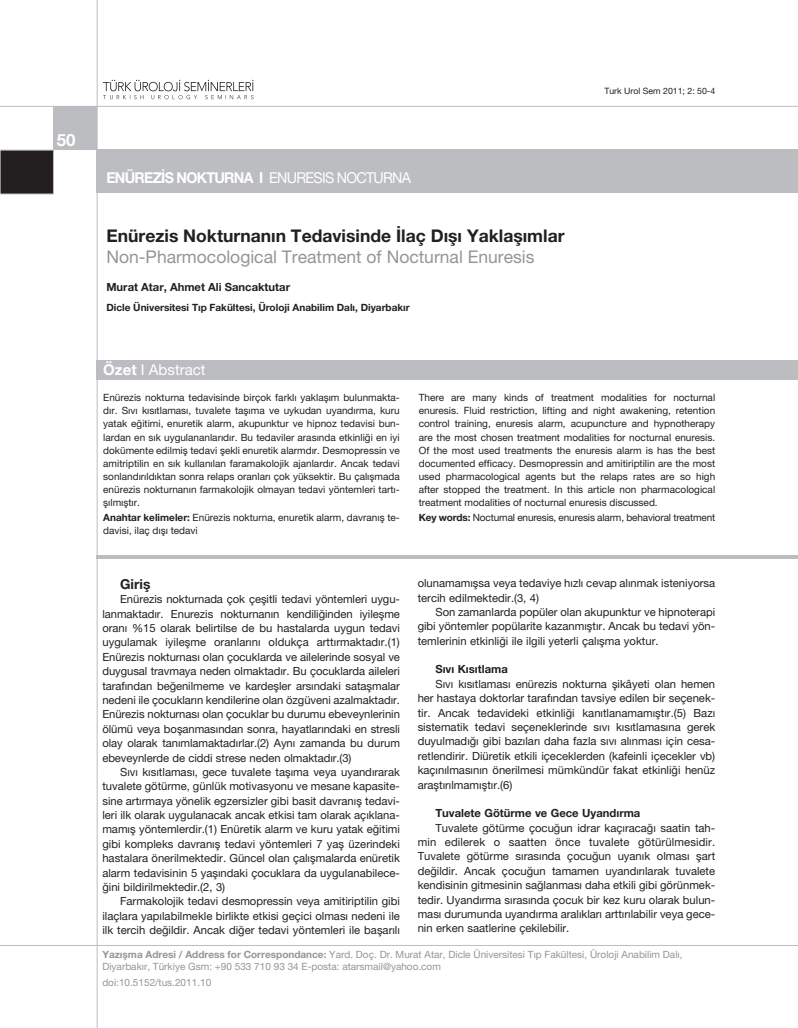
<style>
.page{position:relative;width:798px;height:1028px;background:#fff}
.page>*{position:absolute;margin:0;border:0;box-sizing:border-box;transform-origin:0 0}
.t1{font:700 17.5px "Helvetica Neu";color:#231f20}
.t2{font:17.5px "Helvetica Neu";color:#939598}
.t3{font:700 16.88px "Helvetica Neu";color:#fff}
.t4{font:700 15px "Helvetica Neu";letter-spacing:-.05em;color:#fff;scale:.95 1}
.t5{font:15px "Helvetica Neu";color:#fff}
.t6{font:700 13.75px "Helvetica Neu";color:#231f20}
.t7{font:11.25px/14.4px "Helvetica Neu";color:#231f20;text-align:justify}
.t8{font:700 11.25px "Helvetica Neu";color:#231f20}
.t9{font:10px/13.1px "Helvetica Neu";color:#231f20;text-align:justify}
.t10{font:10px/12px "Helvetica Neu";color:#939598}
.t11{font:700 10px "Helvetica Neu";color:#231f20}
.t12{font:8.75px "Helvetica Neu";color:#231f20}
.s1{font-weight:400}
.s2{font-weight:700}
</style>
<div class="page">
<hr style="left:0;top:945px;width:797px;height:1px;background:#bcbdc0">
<div style="left:97px;top:360px;width:700px;height:19px;background:#bcbdc0"></div>
<hr style="left:97px;top:555px;width:700px;height:4px;background:#bcbdc0">
<div style="left:97px;top:149px;width:700px;height:44px;background:#bcbdc0"></div>
<div style="left:54px;top:106px;width:43px;height:44px;background:#bcbdc0"></div>
<div style="left:0;top:150px;width:53px;height:44px;background:#231f20"></div>
<div style="left:0;top:150px;width:54px;height:44px;border:1px solid #bcbdc0"></div>
<hr style="left:97px;top:0;width:1px;height:1028px;background:#bcbdc0">
<hr style="left:0;top:106px;width:797px;height:1px;background:#bcbdc0">
<svg style="left:103px;top:80px;width:150px;height:19px"></svg>
<h2 class="t3" style="left:57px;top:129px;width:20px">50</h2>
<h3 class="t4" style="left:106px;top:168px;width:322px">ENÜREZİS NOKTURNA I <span class="s1">ENURESIS NOCTURNA</span></h3>
<h1 class="t1" style="left:106px;top:225px;width:459px">Enürezis Nokturnanın Tedavisinde İlaç Dışı Yaklaşımlar</h1>
<h1 class="t2" style="left:106px;top:251px;width:429px">Non-Pharmocological Treatment of Nocturnal Enuresis</h1>
<p class="t8" style="left:106px;top:280px;width:185px">Murat Atar, Ahmet Ali Sancaktutar</p>
<p class="t11" style="left:106px;top:301px;width:304px">Dicle Üniversitesi Tıp Fakültesi, Üroloji Anabilim Dalı, Diyarbakır</p>
<h3 class="t5" style="left:103px;top:364px;width:104px"><span class="s2">Özet</span> I Abstract</h3>
<p class="t12" style="left:604px;top:88px;width:112px">Turk Urol Sem 2011; 2: 50-4</p>
<p class="t9" style="left:103px;top:392px;width:298px">Enürezis nokturna tedavisinde birçok farklı yaklaşım bulunmakta&shy;dır. Sıvı kısıtlaması, tuvalete taşıma ve uykudan uyandırma, kuru yatak eğitimi, enuretik alarm, akupunktur ve hipnoz tedavisi bun&shy;lardan en sık uygulananlarıdır. Bu tedaviler arasında etkinliği en iyi dokümente edilmiş tedavi şekli enuretik alarmdır. Desmopressin ve amitriptilin en sık kullanılan faramakolojik ajanlardır. Ancak tedavi sonlandırıldıktan sonra relaps oranları çok yüksektir. Bu çalışmada enürezis nokturnanın farmakolojik olmayan tedavi yöntemleri tartı&shy;şılmıştır.</p>
<p class="t9" style="left:103px;top:512px;width:298px"><span class="s2">Anahtar kelimeler:</span> Enürezis nokturna, enuretik alarm, davranış te&shy;davisi, ilaç dışı tedavi</p>
<p class="t6" style="left:120px;top:575px;width:32px">Giriş</p>
<p class="t7" style="left:102px;top:593px;width:299px;text-indent:18px">Enürezis nokturnada çok çeşitli tedavi yöntemleri uygu&shy;lanmaktadır. Enurezis nokturnanın kendiliğinden iyileşme oranı %15 olarak belirtilse de bu hastalarda uygun tedavi uygulamak iyileşme oranlarını oldukça arttırmaktadır.(1)<br>Enürezis nokturnası olan çocuklarda ve ailelerinde sosyal ve duygusal travmaya neden olmaktadır. Bu çocuklarda aileleri tarafından beğenilmeme ve kardeşler arsındaki sataşmalar nedeni ile çocukların kendilerine olan özgüveni azalmaktadır.<br>Enürezis nokturnası olan çocuklar bu durumu ebeveynlerinin ölümü veya boşanmasından sonra, hayatlarındaki en stresli olay olarak tanımlamaktadırlar.(2) Aynı zamanda bu durum ebeveynlerde de ciddi strese neden olmaktadır.(3)</p>
<p class="t7" style="left:102px;top:765px;width:299px;text-indent:18px">Sıvı kısıtlaması, gece tuvalete taşıma veya uyandırarak tuvalete götürme, günlük motivasyonu ve mesane kapasite&shy;sine artırmaya yönelik egzersizler gibi basit davranış tedavi&shy;leri ilk olarak uygulanacak ancak etkisi tam olarak açıklana&shy;mamış yöntemlerdir.(1) Enüretik alarm ve kuru yatak eğitimi gibi kompleks davranış tedavi yöntemleri 7 yaş üzerindeki hastalara önerilmektedir. Güncel olan çalışmalarda enüretik alarm tedavisinin 5 yaşındaki çocuklara da uygulanabilece&shy;ğini bildirilmektedir.(2, 3)</p>
<p class="t7" style="left:102px;top:895px;width:299px;text-indent:18px">Farmakolojik tedavi desmopressin veya amitiriptilin gibi ilaçlara yapılabilmekle birlikte etkisi geçici olması nedeni ile ilk tercih değildir. Ancak diğer tedavi yöntemleri ile başarılı</p>
<p class="t9" style="left:418px;top:392px;width:298px">There are many kinds of treatment modalities for nocturnal enuresis. Fluid restriction, lifting and night awakening, retention control training, enuresis alarm, acupuncture and hypnotherapy are the most chosen treatment modalities for nocturnal enuresis.<br>Of the most used treatments the enuresis alarm is has the best documented efficacy. Desmopressin and amitiriptilin are the most used pharmacological agents but the relaps rates are so high after stopped the treatment. In this article non pharmacological treatment modalities of nocturnal enuresis discussed.</p>
<p class="t9" style="left:418px;top:512px;width:298px"><span class="s2">Key words:</span> Nocturnal enuresis, enuresis alarm, behavioral treatment</p>
<p class="t7" style="left:417px;top:577px;width:299px">olunamamışsa veya tedaviye hızlı cevap alınmak isteniyorsa tercih edilmektedir.(3, 4)</p>
<p class="t7" style="left:417px;top:606px;width:299px;text-indent:18px">Son zamanlarda popüler olan akupunktur ve hipnoterapi gibi yöntemler popülarite kazanmıştır. Ancak bu tedavi yön&shy;temlerinin etkinliği ile ilgili yeterli çalışma yoktur.</p>
<p class="t8" style="left:435px;top:662px;width:74px">Sıvı Kısıtlama</p>
<p class="t7" style="left:417px;top:677px;width:299px;text-indent:18px">Sıvı kısıtlaması enürezis nokturna şikâyeti olan hemen her hastaya doktorlar tarafından tavsiye edilen bir seçenek&shy;tir. Ancak tedavideki etkinliği kanıtlanamamıştır.(5) Bazı sistematik tedavi seçeneklerinde sıvı kısıtlamasına gerek duyulmadığı gibi bazıları daha fazla sıvı alınması için cesa&shy;retlendirir. Diüretik etkili içeceklerden (kafeinli içecekler vb) kaçınılmasının önerilmesi mümkündür fakat etkinliği henüz araştırılmamıştır.(6)</p>
<p class="t8" style="left:435px;top:806px;width:206px">Tuvalete Götürme ve Gece Uyandırma</p>
<p class="t7" style="left:417px;top:821px;width:299px;text-indent:18px">Tuvalete götürme çocuğun idrar kaçıracağı saatin tah&shy;min edilerek o saatten önce tuvalete götürülmesidir.<br>Tuvalete götürme sırasında çocuğun uyanık olması şart değildir. Ancak çocuğun tamamen uyandırılarak tuvalete kendisinin gitmesinin sağlanması daha etkili gibi görünmek&shy;tedir. Uyandırma sırasında çocuk bir kez kuru olarak bulun&shy;ması durumunda uyandırma aralıkları arttırılabilir veya gece&shy;nin erken saatlerine çekilebilir.</p>
<p class="t10" style="left:102px;top:949px;width:581px"><span class="s2">Yaz›şma Adresi / Address for Correspondance:</span> Yard. Doç. Dr. Murat Atar, Dicle Üniversitesi Tıp Fakültesi, Üroloji Anabilim Dalı,<br>Diyarbakır, Türkiye Gsm: +90 533 710 93 34 E-posta: atarsmail@yahoo.com</p>
<p class="t10" style="left:102px;top:977px;width:110px">doi:10.5152/tus.2011.10</p>
</div>
